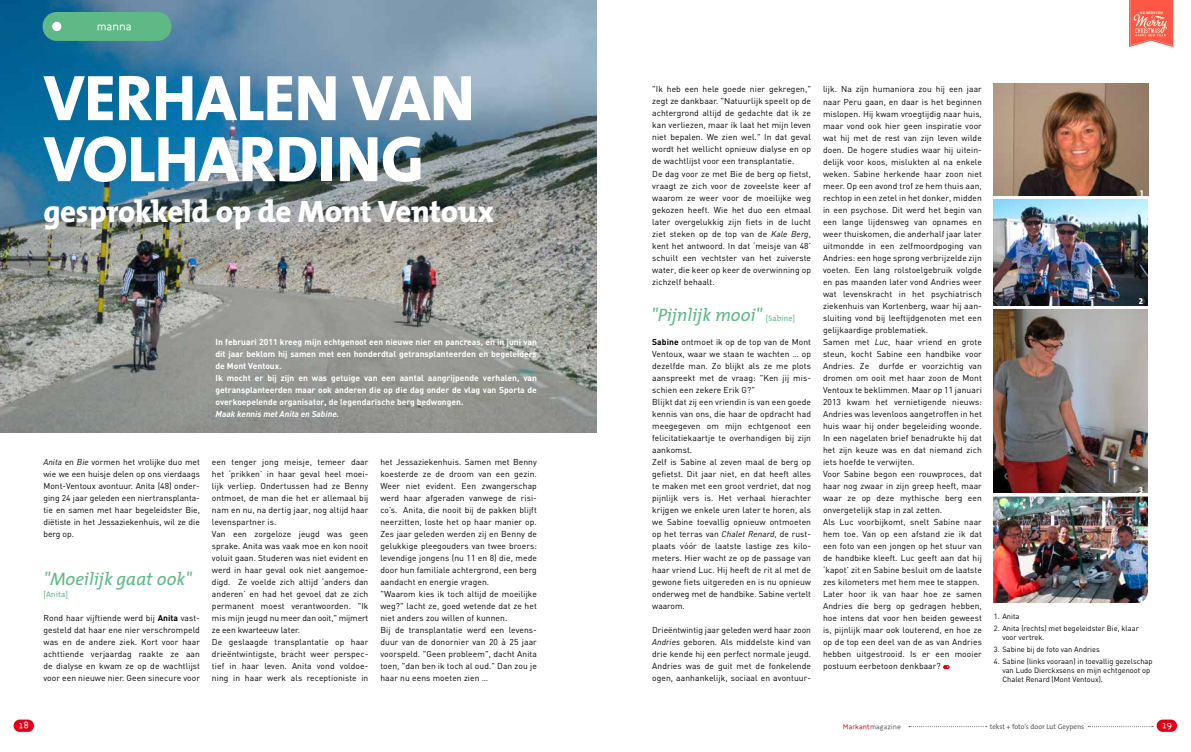
<style>
.page{position:relative;width:1191px;height:752px;background:#fff}
.page>*{position:absolute;margin:0;border:0;box-sizing:border-box;transform-origin:0 0}
.t1{font:800 65px/61px "The Mix";letter-spacing:.025em;color:#fff}
.t2{font:800 31px "The Mix";letter-spacing:-.01em;color:#fff}
.t3{font:italic 18px "The Mix";color:#5eb987}
.t4{font:12px "Core Humanist Sans";color:#fff}
.t5{font:10px "Core Humanist Sans";color:#fff}
.t6{font:8.5px/12px "DIN";letter-spacing:.01em;color:#000}
.t7{font:700 8.5px/12px "DIN";color:#fff}
.t8{font:italic 700 8.5px "DIN";color:#fff}
.t9{font:8.5px "The Mix Extra Bold Caps";color:#fff}
.t10{font:8px "The Mix";color:#5eb987}
.t11{font:7.5px/9px "DIN";color:#000}
.t12{font:7.5px "Core Humanist Sans";color:#565656}
.t13{font:7px "The Mix";color:#565656}
.t14{font:700 3.8px "Myriad Pro";color:#f3f3d9}
.s1{font-style:italic}
.s2{font-weight:700}
.s3{color:#e30016}
</style>
<div class="page">
<img style="left:0;top:0;width:596px;height:432px">
<div style="left:43px;top:12px;width:128px;height:29px;background:#5eb987"></div>
<div style="left:52px;top:22px;width:10px;height:9px;background:#fff;border-radius:50%"></div>
<svg style="left:943px;top:665px;width:6px;height:3px"></svg>
<img style="left:993px;top:84px;width:155px;height:111px">
<img style="left:993px;top:309px;width:155px;height:183px">
<img style="left:993px;top:199px;width:155px;height:106px">
<img style="left:993px;top:496px;width:155px;height:106px">
<div style="left:1156px;top:719px;width:21px;height:12px;background:#e30016;border-radius:6px"></div>
<div style="left:14px;top:719px;width:20px;height:12px;background:#e30016;border-radius:6px"></div>
<svg style="left:1129px;top:0;width:44px;height:47px;background:#fd7564"></svg>
<h3 class="t4" style="left:97px;top:19px;width:37px">manna</h3>
<h1 class="t1" style="left:43px;top:66px;width:433px">Verhalen van volharding</h1>
<h2 class="t2" style="left:43px;top:185px;width:452px">gesprokkeld op de Mont Ventoux</h2>
<p class="t7" style="left:215px;top:335px;width:323px">In februari 2011 kreeg mijn echtgenoot een nieuwe nier en pancreas, en in juni van dit jaar beklom hij samen met een honderdtal getransplanteerden en begeleiders de Mont Ventoux.<br>Ik mocht er bij zijn en was getuige van een aantal aangrijpende verhalen, van getransplanteerden maar ook anderen die op die dag onder de vlag van Sporta de overkoepelende organisator, de legendarische berg bedwongen.</p>
<p class="t8" style="left:215px;top:408px;width:125px">Maak kennis met Anita en Sabine.</p>
<p class="t6" style="left:43px;top:455px;width:158px;text-align:justify"><span class="s1">Anita</span> en <span class="s1">Bie</span> vormen het vrolijke duo met wie we een huisje delen op ons vierdaags M ont-Ventoux avontuur. Anita (48) onder&shy;ging 24 jaar geleden een niertransplanta&shy;tie en samen met haar begeleidster Bie, diëtiste in het Jessaziekenhuis, wil ze die berg op.</p>
<h3 class="t3" style="left:43px;top:563px;width:150px">"Moeilijk gaat ook"</h3>
<p class="t10" style="left:43px;top:587px;width:26px">[Anita]</p>
<p class="t6" style="left:43px;top:611px;width:158px;text-align:justify">Rond haar vijftiende werd bij <span class="s2">Anita</span> vast&shy;gesteld dat haar ene nier verschrompeld was en de andere ziek. Kort voor haar achttiende verjaardag raakte ze aan de dialyse en kwam ze op de wachtlijst voor een nieuwe nier. Geen sinecure voor</p>
<p class="t6" style="left:212px;top:455px;width:158px">een tenger jong meisje, temeer daar het ‘prikken’ in haar geval heel moei&shy;lijk verliep. Ondertussen had ze Benny ontmoet, de man die het er allemaal bij nam en nu, na dertig jaar, nog altijd haar levenspartner is.<br>Van een zorgeloze jeugd was geen sprake. Anita was vaak moe en kon nooit voluit gaan. Studeren was niet evident en werd in haar geval ook niet aangemoe&shy;digd. Ze voelde zich altijd ‘anders dan anderen’ en had het gevoel dat ze zich permanent moest verantwoorden. "I k mis mijn jeugd nu meer dan ooit," mijmert ze een kwarteeuw later.<br>De geslaagde transplantatie op haar drieëntwintigste, bracht weer perspec&shy;tief in haar leven. Anita vond voldoe&shy;ning in haar werk als receptioniste in</p>
<p class="t6" style="left:380px;top:455px;width:158px">het Jessaziekenhuis. Samen met Benny koesterde ze de droom van een gezin.<br>Weer niet evident. Een zwangerschap werd haar afgeraden vanwege de risi&shy;co’s. Anita, die nooit bij de pakken blijft neerzitten, loste het op haar manier op.<br>Zes jaar geleden werden zij en Benny de gelukkige pleegouders van twee broers: levendige jongens (nu 11 en 8) die, mede door hun familiale achtergrond, een berg aandacht en energie vragen.<br>"Waarom kies ik toch altijd de moeilijke weg?" lacht ze, goed wetende dat ze het niet anders zou willen of kunnen.<br>B ij de transplantatie werd een levens&shy;duur van de donornier van 20 à 25 jaar voorspeld. "Geen probleem", dacht Anita toen, "dan ben ik toch al oud." Dan zou je haar nu eens moeten zien …</p>
<p class="t14" style="left:1140px;top:10px;width:25px">WE WISH YOU</p>
<p class="t6" style="left:652px;top:83px;width:160px">"I k heb een hele goede nier gekregen," zegt ze dankbaar. "Natuurlijk speelt op de achtergrond altijd de gedachte dat ik ze kan verliezen, maar ik laat het mijn leven niet bepalen. We zien wel." I n dat geval wordt het wellicht opnieuw dialyse en op de wachtlijst voor een transplantatie.<br>De dag voor ze met Bie de berg op fietst, vraagt ze zich voor de zoveelste keer af waarom ze weer voor de moeilijke weg gekozen heeft. Wie het duo een etmaal later overgelukkig zijn fiets in de lucht ziet steken op de top van de <span class="s1">Kale Berg</span>, kent het antwoord. I n dat ‘meisje van 48’ schuilt een vechtster van het zuiverste water, die keer op keer de overwinning op zichzelf behaalt.</p>
<h3 class="t3" style="left:651px;top:299px;width:112px">"Pijnlijk mooi"</h3>
<p class="t10" style="left:766px;top:311px;width:31px">[Sabine]</p>
<p class="t6" style="left:652px;top:335px;width:160px"><span class="s2">Sabine</span> ontmoet ik op de top van de Mont Ventoux, waar we staan te wachten … op dezelfde man. Zo blijkt als ze me plots aanspreekt met de vraag: "Ken jij mis&shy;schien een zekere Erik G?"<br>Blijkt dat zij een vriendin is van een goede kennis van ons, die haar de opdracht had meegegeven om mijn echtgenoot een felicitatiekaartje te overhandigen bij zijn aankomst.<br>Zelf is Sabine al zeven maal de berg op gefietst. Dit jaar niet, en dat heeft alles te maken met een groot verdriet, dat nog pijnlijk vers is. Het verhaal hierachter krijgen we enkele uren later te horen, als we Sabine toevallig opnieuw ontmoeten op het terras van <span class="s1">Chalet Renard</span>, de rust&shy;plaats vóór de laatste lastige zes kilo&shy;meters. Hier wacht ze op de passage van haar vriend Luc. Hij heeft de rit al met de gewone fiets uitgereden en is nu opnieuw onderweg met de handbike. Sabine vertelt waarom.</p>
<p class="t6" style="left:652px;top:623px;width:160px;text-align:justify">Drieëntwintig jaar geleden werd haar zoon <span class="s1">Andries</span> geboren. Als middelste kind van drie kende hij een perfect normale jeugd.<br>Andries was de guit met de fonkelende ogen, aanhankelijk, sociaal en avontuur-</p>
<p class="t6" style="left:823px;top:83px;width:160px">lijk. Na zijn humaniora zou hij een jaar naar Peru gaan, en daar is het beginnen mislopen. Hij kwam vroegtijdig naar huis, maar vond ook hier geen inspiratie voor wat hij met de rest van zijn leven wilde doen. De hogere studies waar hij uitein&shy;delijk voor koos, mislukten al na enkele weken. Sabine herkende haar zoon niet meer. Op een avond trof ze hem thuis aan, rechtop in een zetel in het donker, midden in een psychose. D it werd het begin van een lange lijdensweg van opnames en weer thuiskomen, die anderhalf jaar later uitmondde in een zelfmoordpoging van Andries: een hoge sprong verbrijzelde zijn voeten. Een lang rolstoelgebruik volgde en pas maanden later vond Andries weer wat levenskracht in het psychiatrisch ziekenhuis van Kortenberg, waar hij aan&shy;sluiting vond bij leeftijdgenoten met een gelijkaardige problematiek.<br>Samen met <span class="s1">Luc</span>, haar vriend en grote steun, kocht Sabine een handbike voor Andries. Ze durfde er voorzichtig van dromen om ooit met haar zoon de Mont Ventoux te beklimmen. Maar op 11 januari 2013 kwam het vernietigende nieuws:<br>Andries was levenloos aangetroffen in het huis waar hij onder begeleiding woonde.<br>I n een nagelaten brief benadrukte hij dat het zijn keuze was en dat niemand zich iets hoefde te verwijten.<br>Voor Sabine begon een rouwproces, dat haar nog zwaar in zijn greep heeft, maar waar ze op deze mythische berg een onvergetelijk stap in zal zetten.<br>Als Luc voorbijkomt, snelt Sabine naar hem toe. Van op een afstand zie ik dat een foto van een jongen op het stuur van de handbike kleeft. Luc geeft aan dat hij ‘kapot’ zit en Sabine besluit om de laatste zes kilometers met hem mee te stappen.<br>Later hoor ik van haar hoe ze samen Andries die berg op gedragen hebben, hoe intens dat voor hen beiden geweest is, pijnlijk maar ook louterend, en hoe ze op de top een deel van de as van Andries hebben uitgestrooid. Is er een mooier postuum eerbetoon denkbaar?</p>
<p class="t9" style="left:1140px;top:185px;width:5px">1</p>
<p class="t9" style="left:1139px;top:294px;width:6px">2</p>
<p class="t9" style="left:1139px;top:482px;width:5px">3</p>
<p class="t9" style="left:1138px;top:592px;width:6px">4</p>
<p class="t11" style="left:994px;top:611px;width:27px">1. Anita</p>
<p class="t11" style="left:1002px;top:623px;width:138px;text-indent:-9px">2. Anita (rechts) met begeleidster Bie, klaar voor vertrek.</p>
<p class="t11" style="left:994px;top:644px;width:107px">3. Sabine bij de foto van Andries</p>
<p class="t11" style="left:1002px;top:656px;width:152px;text-indent:-9px">4. Sabine (links vooraan) in toevallig gezelschap van Ludo Dierckxsens en mijn echtgenoot op<br>Chalet Renard (M ont Ventoux).</p>
<p class="t5" style="left:19px;top:718px;width:12px">18</p>
<p class="t12" style="left:843px;top:721px;width:59px"><span class="s3">Markant</span>magazine</p>
<p class="t13" style="left:989px;top:720px;width:96px">tekst + foto's door Lut Geypens</p>
<p class="t5" style="left:1162px;top:718px;width:11px">19</p>
</div>
